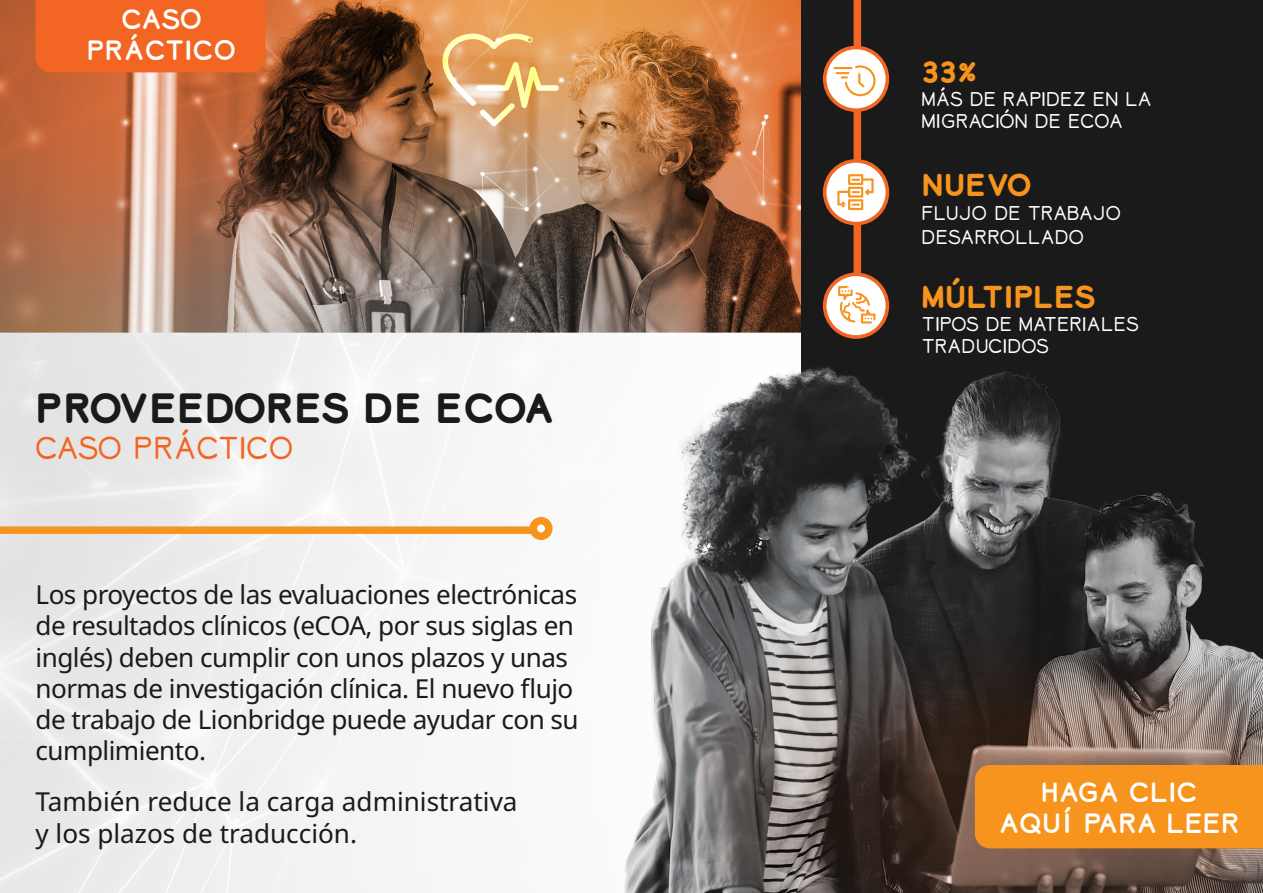
<style>
.page{position:relative;width:1263px;height:893px;background:#fff}
.page>*{position:absolute;margin:0;border:0;box-sizing:border-box;transform-origin:0 0}
.t1{font:700 39.45px "Lionbridge Sans";color:#1a1a1a}
.t2{font:700 29.55px "Lionbridge Sans";color:#f7941e}
.t3{font:300 29.55px "Lionbridge Sans";letter-spacing:-.02em;color:#f26522}
.t4{font:26.1px/31.3px "Noto Sans";letter-spacing:-.02em;color:#1a1a1a}
.t5{font:26.1px/31.3px "Noto Sans";color:#1a1a1a}
.t6{font:26.1px/31.3px "Lionbridge Sans";color:#fff;text-align:center}
.t7{font:26.1px/31.3px "Lionbridge Sans";letter-spacing:-.02em;color:#fff;text-align:center}
.t8{font:300 18.6px/22.4px "Lionbridge Sans";color:#fff}
</style>
<div class="page">
<img style="left:0;top:0;width:801px;height:893px">
<div style="left:801px;top:0;width:462px;height:893px;background:#1a1a1a"></div>
<div style="left:36px;top:0;width:229px;height:72px;background:#f26522"></div>
<div style="left:853px;top:0;width:8px;height:288px;background:#f26522"></div>
<img style="left:610px;top:330px;width:653px;height:563px">
<svg style="left:825px;top:47px;width:62px;height:63px;background:#fdede6"></svg>
<div style="left:823px;top:46px;width:66px;height:66px;border:4px solid #f26522;border-radius:50%"></div>
<svg style="left:833px;top:65px;width:42px;height:31px"></svg>
<svg style="left:825px;top:161px;width:62px;height:63px;background:#fdede5"></svg>
<div style="left:823px;top:159px;width:66px;height:66px;border:4px solid #f26522;border-radius:50%"></div>
<svg style="left:837px;top:174px;width:36px;height:36px"></svg>
<svg style="left:825px;top:274px;width:62px;height:63px"></svg>
<div style="left:823px;top:272px;width:66px;height:67px;border:4px solid #f26522;border-radius:50%"></div>
<svg style="left:838px;top:286px;width:37px;height:38px"></svg>
<div style="left:975px;top:765px;width:288px;height:83px;background:#f7941d"></div>
<div style="left:0;top:526px;width:541px;height:8px;background:#f7941d"></div>
<div style="left:533px;top:521px;width:16px;height:15px;background:#fff;border-radius:50%"></div>
<div style="left:529px;top:517px;width:23px;height:23px;border:8px solid #f7941d;border-radius:50%"></div>
<svg style="left:441px;top:33px;width:118px;height:93px;background:#e5b379"></svg>
<p class="t7" style="left:87px;top:4px;width:151px">CASO<br>PRÁCTICO</p>
<p class="t1" style="left:36px;top:380px;width:521px">PROVEEDORES DE ECOA</p>
<p class="t3" style="left:36px;top:427px;width:260px">CASO PRÁCTICO</p>
<p class="t4" style="left:36px;top:579px;width:545px">Los proyectos de las evaluaciones electrónicas de resultados clínicos (eCOA, por sus siglas en inglés) deben cumplir con unos plazos y unas normas de investigación clínica. El nuevo flujo de trabajo de Lionbridge puede ayudar con su cumplimiento.</p>
<p class="t5" style="left:36px;top:787px;width:483px">También reduce la carga administrativa y los plazos de traducción.</p>
<p class="t2" style="left:921px;top:51px;width:57px">33%</p>
<p class="t8" style="left:921px;top:88px;width:232px">MÁS DE RAPIDEZ EN LA<br>MIGRACIÓN DE ECOA</p>
<p class="t2" style="left:921px;top:164px;width:111px">NUEVO</p>
<p class="t8" style="left:921px;top:201px;width:201px;line-height:24px">FLUJO DE TRABAJO<br>DESARROLLADO</p>
<p class="t2" style="left:921px;top:276px;width:176px">MÚLTIPLES</p>
<p class="t8" style="left:921px;top:313px;width:219px">TIPOS DE MATERIALES<br>TRADUCIDOS</p>
<p class="t6" style="left:999px;top:777px;width:242px">HAGA CLIC<br>AQUÍ PARA LEER</p>
</div>
